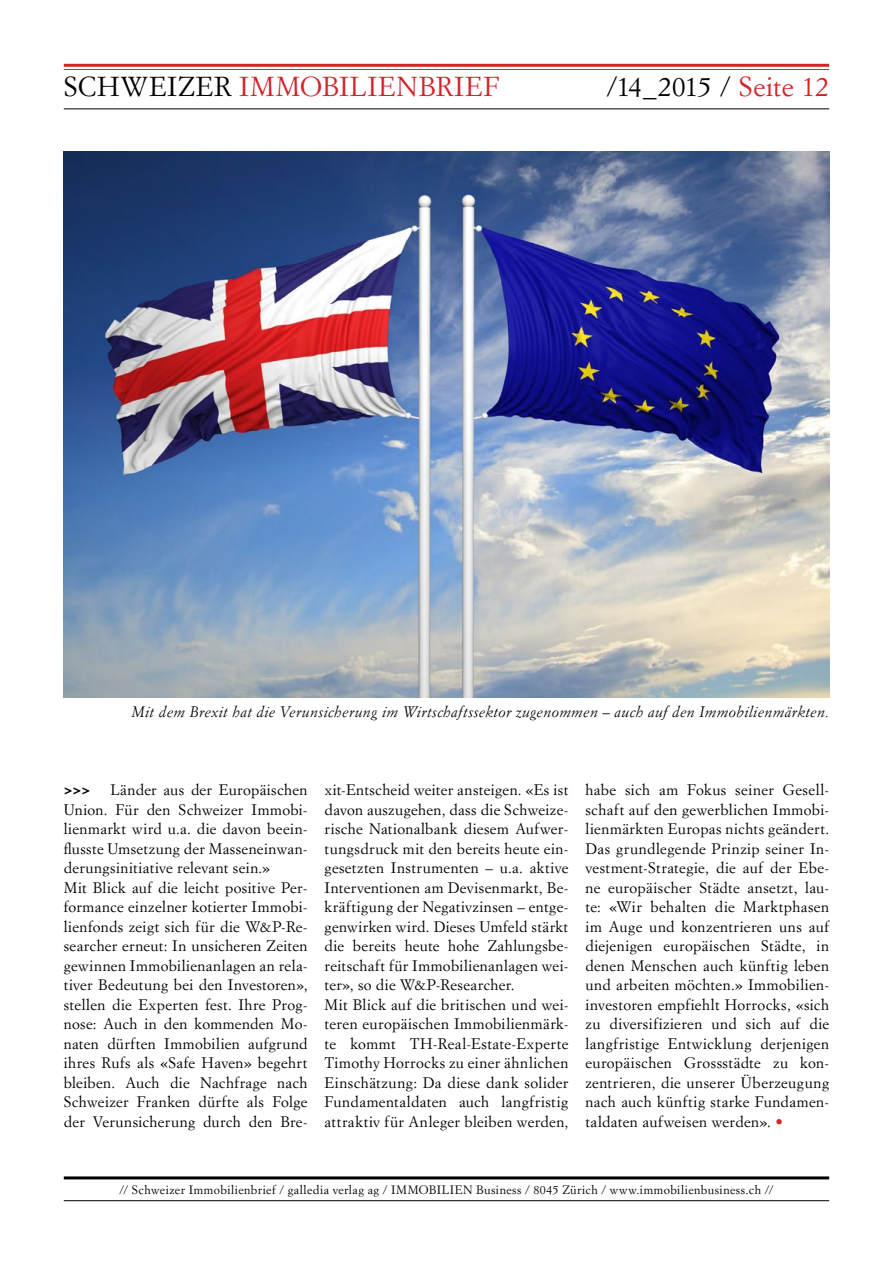
<style>
.page{position:relative;width:893px;height:1263px;background:#fff}
.page>*{position:absolute;margin:0;border:0;box-sizing:border-box;transform-origin:0 0}
.t1{font:27px "Simoncini Garamond Std";letter-spacing:.03em;color:#d2232a}
.t2{font:27px "Simoncini Garamond Std";letter-spacing:.005em;color:#000}
.t3{font:15px/19.5px "Simoncini Garamond Std";letter-spacing:.025em;color:#000}
.t4{font:italic 15px "Simoncini Garamond Std";letter-spacing:.02em;color:#000}
.t5{font:800 13.5px "Avenir LT Std";color:#000}
.t6{font:12px "Simoncini Garamond Std";letter-spacing:.04em;color:#000}
.s1{color:#000}
.s2{color:#d2232a}
.s3{font-family:"Avenir LT Std";font-weight:900;color:#d2232a}
</style>
<div class="page">
<hr style="left:64px;top:1176px;width:765px;height:3px;background:#000">
<hr style="left:64px;top:1200px;width:765px;height:1px;background:#000">
<hr style="left:64px;top:64px;width:765px;height:3px;background:#d2232a">
<hr style="left:64px;top:69px;width:765px;height:1px;background:#d2232a">
<hr style="left:64px;top:108px;width:765px;height:1px;background:#000">
<img style="left:64px;top:152px;width:765px;height:546px">
<h1 class="t1" style="left:64px;top:70px;width:437px"><span class="s1">SCHWEIZER</span> IMMOBILIENBRIEF</h1>
<h1 class="t2" style="left:607px;top:70px;width:224px">/14_2015 / <span class="s2">Seite 12</span></h1>
<p class="t4" style="left:132px;top:703px;width:699px">Mit dem Brexit hat die Verunsicherung im Wirtschaftssektor zugenommen – auch auf den Immobilienmärkten.</p>
<p class="t3" style="left:64px;top:780px;width:245px;text-indent:47px">Länder aus der Europäischen Union. Für den Schweizer Immobi&shy;lienmarkt wird u.a. die davon beein&shy;flusste Umsetzung der Masseneinwan&shy;derungsinitiative relevant sein.»<br>Mit Blick auf die leicht positive Per&shy;formance einzelner kotierter Immobi&shy;lienfonds zeigt sich für die W&amp;P-Re&shy;searcher erneut: In unsicheren Zeiten gewinnen Immobilienanlagen an rela&shy;tiver Bedeutung bei den Investoren», stellen die Experten fest. Ihre Prog&shy;nose: Auch in den kommenden Mo&shy;naten dürften Immobilien aufgrund ihres Rufs als «Safe Haven» begehrt bleiben. Auch die Nachfrage nach Schweizer Franken dürfte als Folge der Verunsicherung durch den Bre-</p>
<p class="t3" style="left:325px;top:780px;width:245px">xit-Entscheid weiter ansteigen. «Es ist davon auszugehen, dass die Schweize&shy;rische Nationalbank diesem Aufwer&shy;tungsdruck mit den bereits heute ein&shy;gesetzten Instrumenten – u.a. aktive Interventionen am Devisenmarkt, Be&shy;kräftigung der Negativzinsen – entge&shy;genwirken wird. Dieses Umfeld stärkt die bereits heute hohe Zahlungsbe&shy;reitschaft für Immobilienanlagen wei&shy;ter», so die W&amp;P-Researcher.<br>Mit Blick auf die britischen und wei&shy;teren europäischen Immobilienmärk&shy;te kommt TH-Real-Estate-Experte Timothy Horrocks zu einer ähnlichen Einschätzung: Da diese dank solider Fundamentaldaten auch langfristig attraktiv für Anleger bleiben werden,</p>
<p class="t3" style="left:585px;top:780px;width:245px;text-align:justify">habe sich am Fokus seiner Gesell&shy;schaft auf den gewerblichen Immobi&shy;lienmärkten Europas nichts geändert.<br>Das grundlegende Prinzip seiner In&shy;vestment-Strategie, die auf der Ebe&shy;ne europäischer Städte ansetzt, lau&shy;te: «Wir behalten die Marktphasen im Auge und konzentrieren uns auf diejenigen europäischen Städte, in denen Menschen auch künftig leben und arbeiten möchten.» Immobilien&shy;investoren empfiehlt Horrocks, «sich zu diversifizieren und sich auf die langfristige Entwicklung derjenigen europäischen Grossstädte zu kon&shy;zentrieren, die unserer Überzeugung nach auch künftig starke Fundamen&shy;taldaten aufweisen werden». <span class="s3">•</span></p>
<p class="t5" style="left:64px;top:782px;width:28px">&gt;&gt;&gt;</p>
<p class="t6" style="left:120px;top:1183px;width:655px">// Schweizer Immobilienbrief / galledia verlag ag / IMMOBILIEN Business / 8045 Zürich / www.immobilienbusiness.ch //</p>
</div>
